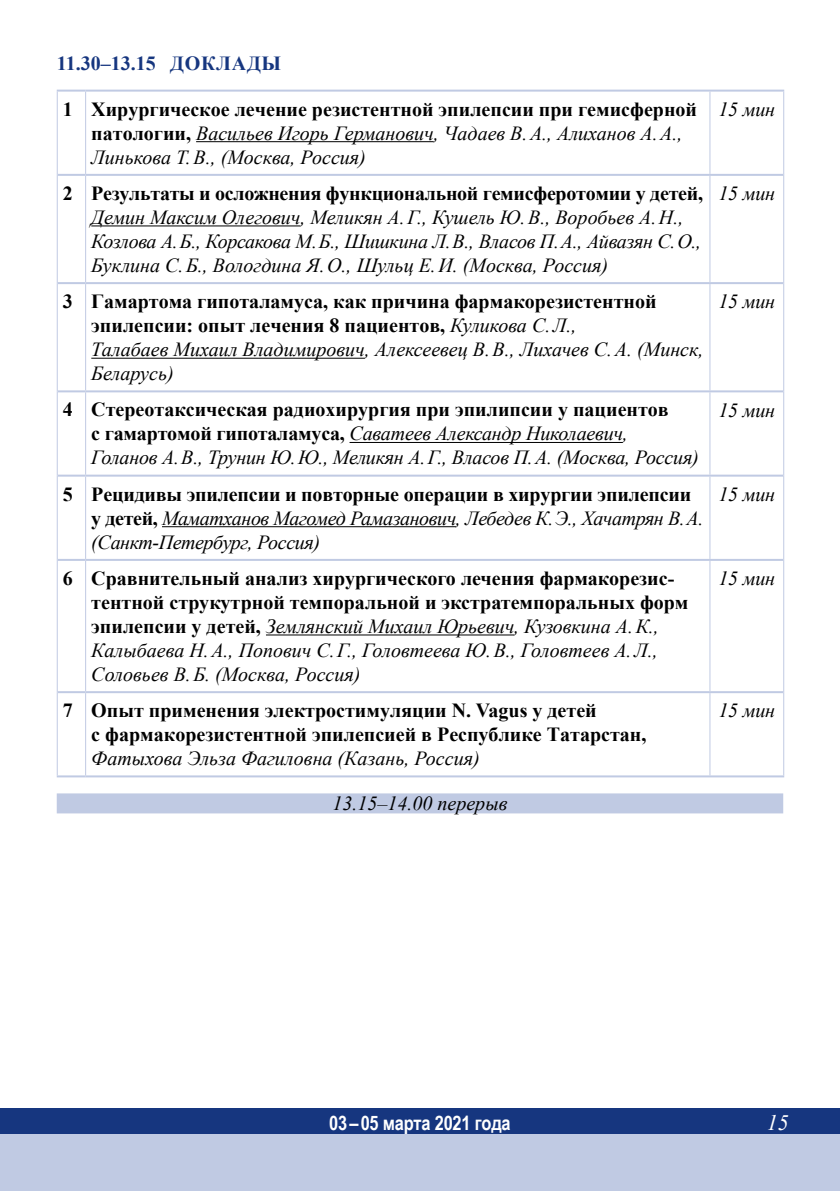
<style>
.page{position:relative;width:840px;height:1191px;background:#fff}
.page>*{position:absolute;margin:0;border:0;box-sizing:border-box;transform-origin:0 0}
.t1{font:italic 22px "Times New Roman";color:#fff}
.t2{font:italic 20px/24px "Times New Roman";letter-spacing:-.01em;color:#000}
.t3{font:700 20px/24px "Times New Roman";color:#000}
.t4{font:700 20px "Arial Narrow";letter-spacing:-.01em;color:#fff}
.t5{font:700 20px "Times New Roman";color:#16367f}
.s1{font-weight:700;font-style:normal}
.s2{font-weight:400;font-style:italic}
</style>
<div class="page">
<div style="left:0;top:1108px;width:839px;height:26px;background:#16367f"></div>
<div style="left:0;top:1134px;width:839px;height:57px;background:#c0cae3"></div>
<div style="left:57px;top:793px;width:725px;height:20px;background:#c0cae3"></div>
<hr style="left:57px;top:92px;width:1px;height:83px;background:#c0cae3">
<hr style="left:85px;top:92px;width:1px;height:82px;background:#c0cae3">
<hr style="left:709px;top:92px;width:1px;height:82px;background:#c0cae3">
<hr style="left:782px;top:92px;width:1px;height:83px;background:#c0cae3">
<hr style="left:57px;top:175px;width:1px;height:108px;background:#c0cae3">
<hr style="left:85px;top:176px;width:1px;height:106px;background:#c0cae3">
<hr style="left:709px;top:176px;width:1px;height:106px;background:#c0cae3">
<hr style="left:782px;top:175px;width:1px;height:108px;background:#c0cae3">
<hr style="left:57px;top:283px;width:1px;height:108px;background:#c0cae3">
<hr style="left:85px;top:284px;width:1px;height:106px;background:#c0cae3">
<hr style="left:709px;top:284px;width:1px;height:106px;background:#c0cae3">
<hr style="left:782px;top:283px;width:1px;height:108px;background:#c0cae3">
<hr style="left:57px;top:391px;width:1px;height:84px;background:#c0cae3">
<hr style="left:85px;top:392px;width:1px;height:82px;background:#c0cae3">
<hr style="left:709px;top:392px;width:1px;height:82px;background:#c0cae3">
<hr style="left:782px;top:391px;width:1px;height:84px;background:#c0cae3">
<hr style="left:57px;top:475px;width:1px;height:85px;background:#c0cae3">
<hr style="left:85px;top:476px;width:1px;height:83px;background:#c0cae3">
<hr style="left:709px;top:476px;width:1px;height:83px;background:#c0cae3">
<hr style="left:782px;top:475px;width:1px;height:85px;background:#c0cae3">
<hr style="left:57px;top:560px;width:1px;height:132px;background:#c0cae3">
<hr style="left:85px;top:561px;width:1px;height:130px;background:#c0cae3">
<hr style="left:709px;top:561px;width:1px;height:130px;background:#c0cae3">
<hr style="left:782px;top:560px;width:1px;height:132px;background:#c0cae3">
<hr style="left:57px;top:692px;width:1px;height:83px;background:#c0cae3">
<hr style="left:85px;top:693px;width:1px;height:82px;background:#c0cae3">
<hr style="left:709px;top:693px;width:1px;height:82px;background:#c0cae3">
<hr style="left:782px;top:692px;width:1px;height:83px;background:#c0cae3">
<hr style="left:57px;top:90px;width:29px;height:2px;background:#c0cae3">
<hr style="left:86px;top:90px;width:623px;height:2px;background:#c0cae3">
<hr style="left:709px;top:90px;width:74px;height:2px;background:#c0cae3">
<hr style="left:58px;top:174px;width:28px;height:2px;background:#c0cae3">
<hr style="left:86px;top:174px;width:623px;height:2px;background:#c0cae3">
<hr style="left:709px;top:174px;width:73px;height:2px;background:#c0cae3">
<hr style="left:58px;top:282px;width:28px;height:2px;background:#c0cae3">
<hr style="left:86px;top:282px;width:623px;height:2px;background:#c0cae3">
<hr style="left:709px;top:282px;width:73px;height:2px;background:#c0cae3">
<hr style="left:58px;top:390px;width:28px;height:2px;background:#c0cae3">
<hr style="left:86px;top:390px;width:623px;height:2px;background:#c0cae3">
<hr style="left:709px;top:390px;width:73px;height:2px;background:#c0cae3">
<hr style="left:58px;top:474px;width:28px;height:2px;background:#c0cae3">
<hr style="left:86px;top:474px;width:623px;height:2px;background:#c0cae3">
<hr style="left:709px;top:474px;width:73px;height:2px;background:#c0cae3">
<hr style="left:58px;top:559px;width:28px;height:2px;background:#c0cae3">
<hr style="left:86px;top:559px;width:623px;height:2px;background:#c0cae3">
<hr style="left:709px;top:559px;width:73px;height:2px;background:#c0cae3">
<hr style="left:58px;top:691px;width:28px;height:2px;background:#c0cae3">
<hr style="left:86px;top:691px;width:623px;height:2px;background:#c0cae3">
<hr style="left:709px;top:691px;width:73px;height:2px;background:#c0cae3">
<hr style="left:57px;top:775px;width:29px;height:2px;background:#c0cae3">
<hr style="left:86px;top:775px;width:623px;height:2px;background:#c0cae3">
<hr style="left:709px;top:775px;width:74px;height:2px;background:#c0cae3">
<hr style="left:196px;top:141px;width:237px;height:1px;background:#000">
<hr style="left:91px;top:225px;width:209px;height:1px;background:#000">
<hr style="left:91px;top:358px;width:273px;height:1px;background:#000">
<hr style="left:349px;top:442px;width:273px;height:1px;background:#000">
<hr style="left:162px;top:526px;width:293px;height:1px;background:#000">
<hr style="left:266px;top:634px;width:248px;height:1px;background:#000">
<p class="t5" style="left:57px;top:49px;width:144px">11.30–13.15 Доклад</p>
<p class="t5" style="left:261px;top:49px;width:21px">ы</p>
<p class="t2" style="left:91px;top:96px;width:607px;text-indent:-28px"><span class="s1">1 Хирургическое лечение резистентной эпилепсии при гемисферной патологии,</span> Васильев Игорь Германович, Чадаев В.А., Алиханов А.А.,<br>Линькова Т.В., (Москва, Россия)</p>
<p class="t2" style="left:718px;top:97px;width:58px">15 мин</p>
<p class="t3" style="left:63px;top:180px;width:641px">2 Результаты и осложнения функциональной гемисферотомии у детей,</p>
<p class="t2" style="left:91px;top:205px;width:611px">Демин Максим Олегович, Меликян А.Г., Кушель Ю.В., Воробьев А.Н.,<br>Козлова А.Б., Корсакова М.Б., Шишкина Л.В., Власов П.А., Айвазян С.О.,<br>Буклина С.Б., Вологдина Я.О., Шульц Е.И. (Москва, Россия)</p>
<p class="t2" style="left:718px;top:181px;width:58px">15 мин</p>
<p class="t3" style="left:91px;top:289px;width:613px;text-indent:-28px">3 Гамартома гипоталамуса, как причина фармакорезистентной эпилепсии: опыт лечения 8 пациентов, <span class="s2">Куликова С.Л.,<br>Талабаев Михаил Владимирович, Алексеевец В.В., Лихачев С.А. (Минск, Беларусь)</span></p>
<p class="t2" style="left:718px;top:289px;width:58px">15 мин</p>
<p class="t2" style="left:91px;top:397px;width:608px;text-indent:-28px"><span class="s1">4 Стереотаксическая радиохирургия при эпилипсии у пациентов<br>с гамартомой гипоталамуса,</span> Саватеев Александр Николаевич,<br>Голанов А.В., Трунин Ю.Ю., Меликян А.Г., Власов П.А. (Москва, Россия)</p>
<p class="t2" style="left:718px;top:397px;width:58px">15 мин</p>
<p class="t2" style="left:91px;top:481px;width:613px;text-indent:-28px"><span class="s1">5 Рецидивы эпилепсии и повторные операции в хирургии эпилепсии у детей,</span> Маматханов Магомед Рамазанович, Лебедев К.Э., Хачатрян В.А. (Санкт-Петербург, Россия)</p>
<p class="t2" style="left:718px;top:482px;width:58px">15 мин</p>
<p class="t3" style="left:91px;top:565px;width:598px;text-indent:-28px">6 Сравнительный анализ хирургического лечения фармакорезис&shy;тентной струкутрной темпоральной и экстратемпоральных форм эпилепсии у детей, <span class="s2">Землянский Михаил Юрьевич, Кузовкина А.К., Калыбаева Н.А., Попович С.Г., Головтеева Ю.В., Головтеев А.Л., Соловьев В.Б. (Москва, Россия)</span></p>
<p class="t2" style="left:718px;top:566px;width:58px">15 мин</p>
<p class="t3" style="left:91px;top:698px;width:556px;text-indent:-28px">7 Опыт применения электростимуляции N. Vagus у детей<br>с фармакорезистентной эпилепсией в Республике Татарстан,</p>
<p class="t2" style="left:91px;top:746px;width:390px">Фатыхова Эльза Фагиловна (Казань, Россия)</p>
<p class="t2" style="left:718px;top:698px;width:58px">15 мин</p>
<p class="t2" style="left:332px;top:791px;width:176px">13.15–14.00 перерыв</p>
<p class="t4" style="left:329px;top:1107px;width:183px">03 – 05 марта 2021 года</p>
<p class="t1" style="left:766px;top:1107px;width:23px">15</p>
</div>
